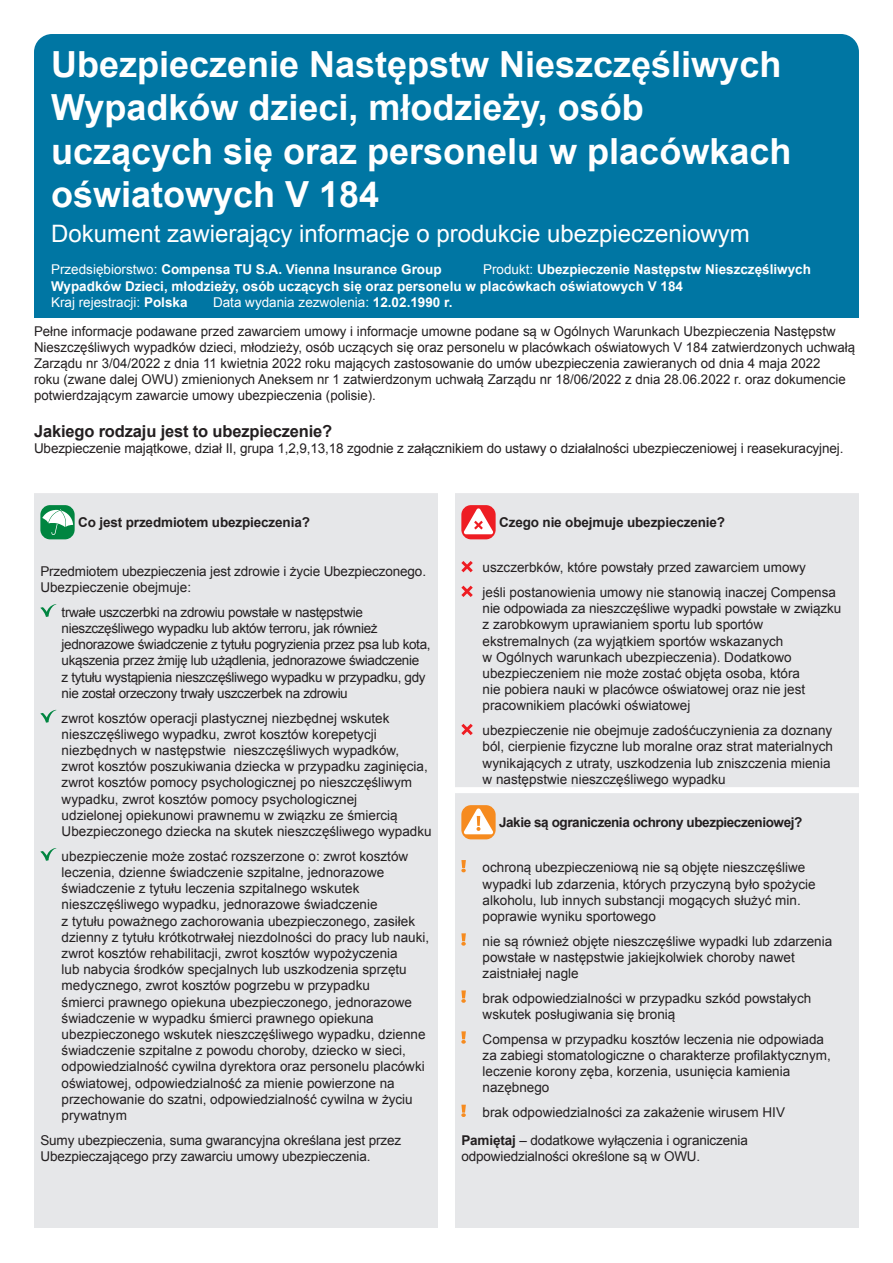
<style>
.page{position:relative;width:893px;height:1263px;background:#fff}
.page>*{position:absolute;margin:0;border:0;box-sizing:border-box;transform-origin:0 0}
.t1{font:700 36px/43.2px "Arial";color:#fff}
.t2{font:24px "Arial";color:#fff}
.t3{font:700 16.5px "Arial";letter-spacing:-.01em;color:#231f20}
.t4{font:13.5px/16.2px "Arial";color:#231f20}
.t5{font:13.5px/16.2px "Arial";letter-spacing:-.025em;color:#231f20}
.t6{font:700 13.5px/16.2px "Arial";color:#fff}
.t7{font:700 13.5px "Arial";letter-spacing:-.01em;color:#231f20}
.t8{font:700 13.5px "Arial";letter-spacing:-.03em;color:#231f20}
.t9{font:13.5px "Arial";color:#fff}
.s1{font-weight:400}
.s2{font-weight:700}
</style>
<div class="page">
<div style="left:34px;top:234px;width:825px;height:84px;background:#0076a3"></div>
<div style="left:34px;top:34px;width:825px;height:238px;background:#0076a3;border-radius:18px"></div>
<div style="left:34px;top:493px;width:825px;height:735px;background:#e6e7e9"></div>
<div style="left:455px;top:787px;width:404px;height:6px;background:#fff"></div>
<div style="left:438px;top:994px;width:17px;height:6px;background:#fff"></div>
<div style="left:40px;top:505px;width:35px;height:34px;background:#008540;border-radius:10px"></div>
<svg style="left:42px;top:509px;width:31px;height:26px"></svg>
<svg style="left:40px;top:604px;width:18px;height:13px"></svg>
<svg style="left:40px;top:710px;width:18px;height:13px"></svg>
<svg style="left:40px;top:848px;width:18px;height:13px"></svg>
<svg style="left:461px;top:505px;width:35px;height:34px"></svg>
<svg style="left:463px;top:508px;width:31px;height:26px"></svg>
<svg style="left:461px;top:561px;width:12px;height:11px"></svg>
<svg style="left:461px;top:586px;width:12px;height:11px"></svg>
<svg style="left:461px;top:724px;width:12px;height:11px"></svg>
<svg style="left:461px;top:805px;width:35px;height:34px"></svg>
<svg style="left:463px;top:808px;width:31px;height:26px"></svg>
<svg style="left:461px;top:860px;width:5px;height:12px"></svg>
<svg style="left:461px;top:933px;width:5px;height:13px"></svg>
<svg style="left:461px;top:990px;width:5px;height:13px"></svg>
<svg style="left:461px;top:1031px;width:5px;height:13px"></svg>
<svg style="left:461px;top:1105px;width:5px;height:12px"></svg>
<h1 class="t1" style="left:51px;top:44px;width:742px">Ubezpieczenie Następstw Nieszczęśliwych Wypadków dzieci, młodzieży, osób uczących się oraz personelu w placówkach oświatowych V 184</h1>
<h2 class="t2" style="left:51px;top:218px;width:700px">Dokument zawierający informacje o produkcie ubezpieczeniowym</h2>
<p class="t6" style="left:51px;top:262px;width:392px"><span class="s1">Przedsiębiorstwo:</span> Compensa TU S.A. Vienna Insurance Group</p>
<p class="t6" style="left:51px;top:262px;width:761px;text-indent:432px"><span class="s1">Produkt:</span> Ubezpieczenie Następstw Nieszczęśliwych<br>Wypadków Dzieci, młodzieży, osób uczących się oraz personelu w placówkach oświatowych V 184<br><span class="s1">Kraj rejestracji:</span> Polska</p>
<p class="t9" style="left:213px;top:293px;width:241px">Data wydania zezwolenia: <span class="s2">12.02.1990 r.</span></p>
<p class="t4" style="left:34px;top:323px;width:823px">Pełne informacje podawane przed zawarciem umowy i informacje umowne podane są w Ogólnych Warunkach Ubezpieczenia Następstw Nieszczęśliwych wypadków dzieci, młodzieży, osób uczących się oraz personelu w placówkach oświatowych V 184 zatwierdzonych uchwałą Zarządu nr 3/04/2022 z dnia 11 kwietnia 2022 roku mających zastosowanie do umów ubezpieczenia zawieranych od dnia 4 maja 2022<br>roku (zwane dalej OWU) zmienionych Aneksem nr 1 zatwierdzonym uchwałą Zarządu nr 18/06/2022 z dnia 28.06.2022 r. oraz dokumencie potwierdzającym zawarcie umowy ubezpieczenia (polisie).</p>
<p class="t3" style="left:34px;top:420px;width:300px">Jakiego rodzaju jest to ubezpieczenie?</p>
<p class="t4" style="left:34px;top:441px;width:811px">Ubezpieczenie majątkowe, dział II, grupa 1,2,9,13,18 zgodnie z załącznikiem do ustawy o działalności ubezpieczeniowej i reasekuracyjnej.</p>
<p class="t7" style="left:78px;top:514px;width:233px">Co jest przedmiotem ubezpieczenia?</p>
<p class="t4" style="left:40px;top:563px;width:387px">Przedmiotem ubezpieczenia jest zdrowie i życie Ubezpieczonego.<br>Ubezpieczenie obejmuje:</p>
<p class="t5" style="left:62px;top:604px;width:370px">trwałe uszczerbki na zdrowiu powstałe w następstwie nieszczęśliwego wypadku lub aktów terroru, jak również jednorazowe świadczenie z tytułu pogryzienia przez psa lub kota, ukąszenia przez żmiję lub użądlenia, jednorazowe świadczenie<br>z tytułu wystąpienia nieszczęśliwego wypadku w przypadku, gdy nie został orzeczony trwały uszczerbek na zdrowiu</p>
<p class="t4" style="left:62px;top:710px;width:371px">zwrot kosztów operacji plastycznej niezbędnej wskutek nieszczęśliwego wypadku, zwrot kosztów korepetycji niezbędnych w następstwie nieszczęśliwych wypadków, zwrot kosztów poszukiwania dziecka w przypadku zaginięcia, zwrot kosztów pomocy psychologicznej po nieszczęśliwym wypadku, zwrot kosztów pomocy psychologicznej<br>udzielonej opiekunowi prawnemu w związku ze śmiercią Ubezpieczonego dziecka na skutek nieszczęśliwego wypadku</p>
<p class="t4" style="left:62px;top:848px;width:369px">ubezpieczenie może zostać rozszerzone o: zwrot kosztów leczenia, dzienne świadczenie szpitalne, jednorazowe świadczenie z tytułu leczenia szpitalnego wskutek nieszczęśliwego wypadku, jednorazowe świadczenie<br>z tytułu poważnego zachorowania ubezpieczonego, zasiłek dzienny z tytułu krótkotrwałej niezdolności do pracy lub nauki, zwrot kosztów rehabilitacji, zwrot kosztów wypożyczenia<br>lub nabycia środków specjalnych lub uszkodzenia sprzętu medycznego, zwrot kosztów pogrzebu w przypadku<br>śmierci prawnego opiekuna ubezpieczonego, jednorazowe świadczenie w wypadku śmierci prawnego opiekuna ubezpieczonego wskutek nieszczęśliwego wypadku, dzienne świadczenie szpitalne z powodu choroby, dziecko w sieci, odpowiedzialność cywilna dyrektora oraz personelu placówki oświatowej, odpowiedzialność za mienie powierzone na przechowanie do szatni, odpowiedzialność cywilna w życiu prywatnym</p>
<p class="t4" style="left:40px;top:1132px;width:362px">Sumy ubezpieczenia, suma gwarancyjna określana jest przez<br>Ubezpieczającego przy zawarciu umowy ubezpieczenia.</p>
<p class="t7" style="left:499px;top:514px;width:227px">Czego nie obejmuje ubezpieczenie?</p>
<p class="t4" style="left:483px;top:555px;width:355px;line-height:24.8px">uszczerbków, które powstały przed zawarciem umowy<br>jeśli postanowienia umowy nie stanowią inaczej Compensa</p>
<p class="t4" style="left:483px;top:600px;width:360px">nie odpowiada za nieszczęśliwe wypadki powstałe w związku z zarobkowym uprawianiem sportu lub sportów ekstremalnych (za wyjątkiem sportów wskazanych<br>w Ogólnych warunkach ubezpieczenia). Dodatkowo ubezpieczeniem nie może zostać objęta osoba, która<br>nie pobiera nauki w placówce oświatowej oraz nie jest pracownikiem placówki oświatowej</p>
<p class="t4" style="left:483px;top:722px;width:352px">ubezpieczenie nie obejmuje zadośćuczynienia za doznany ból, cierpienie fizyczne lub moralne oraz strat materialnych wynikających z utraty, uszkodzenia lub zniszczenia mienia w następstwie nieszczęśliwego wypadku</p>
<p class="t8" style="left:499px;top:814px;width:305px">Jakie są ograniczenia ochrony ubezpieczeniowej?</p>
<p class="t4" style="left:483px;top:860px;width:335px">ochroną ubezpieczeniową nie są objęte nieszczęśliwe wypadki lub zdarzenia, których przyczyną było spożycie alkoholu, lub innych substancji mogących służyć min. poprawie wyniku sportowego</p>
<p class="t4" style="left:483px;top:933px;width:351px">nie są również objęte nieszczęśliwe wypadki lub zdarzenia powstałe w następstwie jakiejkolwiek choroby nawet zaistniałej nagle</p>
<p class="t4" style="left:483px;top:990px;width:330px">brak odpowiedzialności w przypadku szkód powstałych wskutek posługiwania się bronią</p>
<p class="t4" style="left:483px;top:1031px;width:350px">Compensa w przypadku kosztów leczenia nie odpowiada za zabiegi stomatologiczne o charakterze profilaktycznym, leczenie korony zęba, korzenia, usunięcia kamienia nazębnego</p>
<p class="t4" style="left:461px;top:1098px;width:325px;line-height:27.8px;text-indent:21px">brak odpowiedzialności za zakażenie wirusem HIV<br><span class="s2">Pamiętaj</span> – dodatkowe wyłączenia i ograniczenia</p>
<p class="t4" style="left:461px;top:1148px;width:240px">odpowiedzialności określone są w OWU.</p>
</div>
